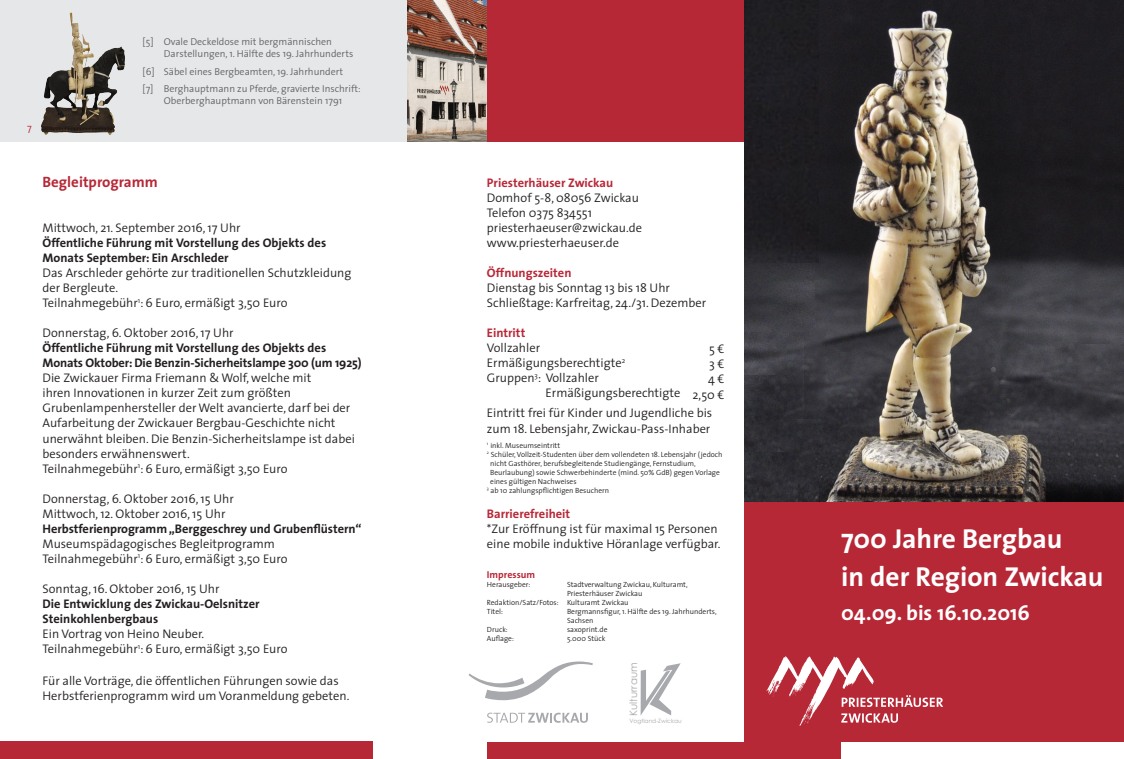
<style>
.page{position:relative;width:1124px;height:759px;background:#fff}
.page>*{position:absolute;margin:0;border:0;box-sizing:border-box;transform-origin:0 0}
.t1{font:700 27.5px/37.5px "The Sans";color:#fff}
.t2{font:700 21.12px "The Sans";color:#fff}
.t3{font:700 15px "The Sans";color:#b72837}
.t4{font:300 12.5px/15px "The Sans";color:#231f20}
.t5{font:700 12.5px/15px "The Sans";color:#231f20}
.t6{font:700 12.5px "The Sans";color:#b72837}
.t7{font:10.25px "Century Gothic";letter-spacing:.01em;color:#a8a9ad}
.t8{font:300 10px "The Sans";color:#636366}
.t9{font:700 10px "The Sans";color:#b72837}
.t10{font:300 10px "The Sans";color:#b72837}
.t11{font:300 7.5px/9px "The Sans";color:#231f20}
.t12{font:5.88px "Century Gothic";color:#a8a9ad}
</style>
<div class="page">
<div style="left:0;top:0;width:417px;height:142px;background:#e6e7e9"></div>
<div style="left:407px;top:0;width:337px;height:142px;background:#b72837"></div>
<div style="left:487px;top:742px;width:279px;height:16px;background:#b72837"></div>
<svg style="left:640px;top:663px;width:40px;height:52px"></svg>
<svg style="left:468px;top:661px;width:124px;height:39px"></svg>
<svg style="left:487px;top:712px;width:101px;height:10px"></svg>
<div style="left:0;top:741px;width:372px;height:17px;background:#b72837"></div>
<img style="left:407px;top:0;width:80px;height:142px">
<img style="left:41px;top:12px;width:84px;height:123px">
<div style="left:744px;top:482px;width:379px;height:188px;background:#b72837"></div>
<img style="left:814px;top:0;width:261px;height:501px">
<div style="left:744px;top:663px;width:379px;height:95px;background:#b72837"></div>
<div style="left:841px;top:742px;width:282px;height:16px;background:#fff"></div>
<svg style="left:766px;top:656px;width:177px;height:69px"></svg>
<img style="left:1075px;top:0;width:48px;height:501px">
<img style="left:1074px;top:433px;width:27px;height:68px">
<img style="left:1075px;top:344px;width:48px;height:79px">
<img style="left:744px;top:262px;width:70px;height:71px">
<img style="left:744px;top:419px;width:70px;height:82px">
<img style="left:744px;top:333px;width:81px;height:86px">
<div style="left:744px;top:0;width:74px;height:262px;background:#1e1d21"></div>
<img style="left:744px;top:376px;width:51px;height:75px">
<img style="left:798px;top:484px;width:19px;height:17px">
<p class="t10" style="left:27px;top:121px;width:6px">7</p>
<p class="t8" style="left:142px;top:35px;width:191px">[5] Ovale Deckeldose mit bergmännischen</p>
<p class="t8" style="left:164px;top:47px;width:191px">Darstellungen, 1. Hälfte des 19. Jahrhunderts</p>
<p class="t8" style="left:142px;top:65px;width:202px">[6] Säbel eines Bergbeamten, 19. Jahrhundert</p>
<p class="t8" style="left:142px;top:82px;width:219px">[7] Berghauptmann zu Pferde, gravierte Inschrift:</p>
<p class="t8" style="left:164px;top:94px;width:180px">Oberberghauptmann von Bärenstein 1791</p>
<p class="t3" style="left:43px;top:169px;width:117px">Begleitprogramm</p>
<p class="t4" style="left:43px;top:220px;width:200px">Mittwoch, 21. September 2016, 17 Uhr</p>
<p class="t5" style="left:43px;top:235px;width:285px">Öffentliche Führung mit Vorstellung des Objekts des<br>Monats September: Ein Arschleder</p>
<p class="t4" style="left:43px;top:265px;width:310px">Das Arschleder gehörte zur traditionellen Schutzkleidung der Bergleute.</p>
<p class="t4" style="left:43px;top:295px;width:246px">Teilnahmegebühr<sup>1</sup>: 6 Euro, ermäßigt 3,50 Euro</p>
<p class="t4" style="left:43px;top:325px;width:193px">Donnerstag, 6. Oktober 2016, 17 Uhr</p>
<p class="t5" style="left:43px;top:340px;width:320px">Öffentliche Führung mit Vorstellung des Objekts des<br>Monats Oktober: Die Benzin-Sicherheitslampe 300 (um 1925)</p>
<p class="t4" style="left:43px;top:370px;width:314px">Die Zwickauer Firma Friemann &amp; Wolf, welche mit<br>ihren Innovationen in kurzer Zeit zum größten Grubenlampenhersteller der Welt avancierte, darf bei der Aufarbeitung der Zwickauer Bergbau-Geschichte nicht unerwähnt bleiben. Die Benzin-Sicherheitslampe ist dabei besonders erwähnenswert.</p>
<p class="t4" style="left:43px;top:460px;width:246px">Teilnahmegebühr<sup>1</sup>: 6 Euro, ermäßigt 3,50 Euro</p>
<p class="t4" style="left:43px;top:490px;width:193px">Donnerstag, 6. Oktober 2016, 15 Uhr</p>
<p class="t4" style="left:43px;top:505px;width:184px">Mittwoch, 12. Oktober 2016, 15 Uhr</p>
<p class="t5" style="left:43px;top:520px;width:320px">Herbstferienprogramm „Berggeschrey und Grubenflüstern“</p>
<p class="t4" style="left:43px;top:535px;width:246px">Museumspädagogisches Begleitprogramm<br>Teilnahmegebühr<sup>1</sup>: 6 Euro, ermäßigt 3,50 Euro</p>
<p class="t4" style="left:43px;top:580px;width:178px">Sonntag, 16. Oktober 2016, 15 Uhr</p>
<p class="t5" style="left:43px;top:595px;width:219px">Die Entwicklung des Zwickau-Oelsnitzer<br>Steinkohlenbergbaus</p>
<p class="t4" style="left:43px;top:625px;width:163px">Ein Vortrag von Heino Neuber.</p>
<p class="t4" style="left:43px;top:640px;width:246px">Teilnahmegebühr<sup>1</sup>: 6 Euro, ermäßigt 3,50 Euro</p>
<p class="t4" style="left:43px;top:673px;width:308px">Für alle Vorträge, die öffentlichen Führungen sowie das<br>Herbstferienprogramm wird um Voranmeldung gebeten.</p>
<p class="t6" style="left:487px;top:172px;width:128px">Priesterhäuser Zwickau</p>
<p class="t4" style="left:487px;top:190px;width:153px">Domhof 5-8, 08056 Zwickau</p>
<p class="t4" style="left:487px;top:205px;width:106px">Telefon 0375 834551</p>
<p class="t4" style="left:487px;top:220px;width:157px">priesterhaeuser@zwickau.de</p>
<p class="t4" style="left:487px;top:235px;width:133px">www.priesterhaeuser.de</p>
<p class="t6" style="left:487px;top:262px;width:86px">Öffnungszeiten</p>
<p class="t4" style="left:487px;top:280px;width:184px">Dienstag bis Sonntag 13 bis 18 Uhr</p>
<p class="t4" style="left:487px;top:295px;width:221px">Schließtage: Karfreitag, 24./31. Dezember</p>
<p class="t6" style="left:487px;top:322px;width:40px">Eintritt</p>
<p class="t4" style="left:487px;top:340px;width:55px">Vollzahler</p>
<p class="t4" style="left:487px;top:355px;width:140px">Ermäßigungsberechtigte<sup>2</sup></p>
<p class="t4" style="left:487px;top:370px;width:113px">Gruppen<sup>3</sup>: Vollzahler</p>
<p class="t4" style="left:545px;top:385px;width:136px">Ermäßigungsberechtigte</p>
<p class="t4" style="left:487px;top:405px;width:227px">Eintritt frei für Kinder und Jugendliche bis zum 18. Lebensjahr, Zwickau-Pass-Inhaber</p>
<p class="t11" style="left:487px;top:440px;width:75px"><sup>1</sup> inkl. Museumseintritt</p>
<p class="t11" style="left:487px;top:449px;width:237px"><sup>2</sup> Schüler, Vollzeit-Studenten über dem vollendeten 18. Lebensjahr (jedoch</p>
<p class="t11" style="left:490px;top:458px;width:231px">nicht Gasthörer, berufsbegleitende Studiengänge, Fernstudium,<br>Beurlaubung) sowie Schwerbehinderte (mind. 50% GdB) gegen Vorlage eines gültigen Nachweises</p>
<p class="t11" style="left:487px;top:485px;width:124px"><sup>3</sup> ab 10 zahlungspflichtigen Besuchern</p>
<p class="t6" style="left:487px;top:502px;width:85px">Barrierefreiheit</p>
<p class="t4" style="left:487px;top:520px;width:235px">*Zur Eröffnung ist für maximal 15 Personen eine mobile induktive Höranlage verfügbar.</p>
<p class="t9" style="left:487px;top:565px;width:50px">Impressum</p>
<p class="t11" style="left:487px;top:579px;width:45px">Herausgeber:</p>
<p class="t11" style="left:567px;top:579px;width:122px">Stadtverwaltung Zwickau, Kulturamt,</p>
<p class="t11" style="left:567px;top:588px;width:77px">Priesterhäuser Zwickau</p>
<p class="t11" style="left:487px;top:597px;width:143px">Redaktion/Satz/Fotos: Kulturamt Zwickau</p>
<p class="t11" style="left:487px;top:606px;width:18px">Titel:</p>
<p class="t11" style="left:567px;top:606px;width:151px">Bergmannsfigur, 1. Hälfte des 19. Jahrhunderts,<br>Sachsen</p>
<p class="t11" style="left:487px;top:624px;width:22px">Druck:</p>
<p class="t11" style="left:567px;top:624px;width:42px">saxoprint.de</p>
<p class="t11" style="left:487px;top:633px;width:28px">Auflage:</p>
<p class="t11" style="left:567px;top:633px;width:40px">5.000 Stück</p>
<p class="t7" style="left:626px;top:716px;width:55px;rotate:-90deg">Kulturraum</p>
<p class="t12" style="left:629px;top:716px;width:54px">Vogtland-Zwickau</p>
<p class="t4" style="left:709px;top:341px;width:17px">5 €</p>
<p class="t4" style="left:709px;top:356px;width:17px">3 €</p>
<p class="t4" style="left:708px;top:371px;width:18px">4 €</p>
<p class="t4" style="left:692px;top:386px;width:33px">2,50 €</p>
<p class="t1" style="left:841px;top:519px;width:264px">700 Jahre Bergbau<br>in der Region Zwickau</p>
<p class="t2" style="left:841px;top:594px;width:190px">04.09. bis 16.10.2016</p>
</div>
